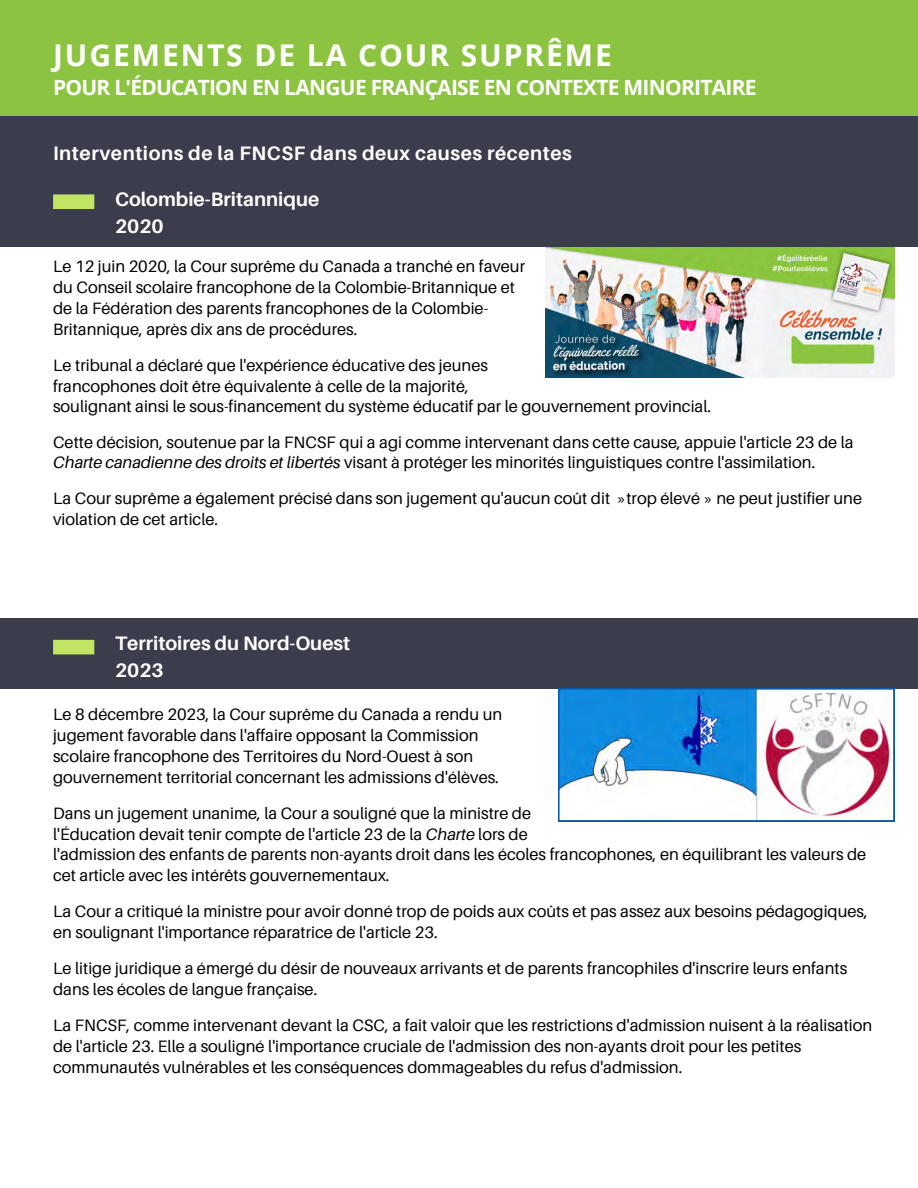
<style>
.page{position:relative;width:918px;height:1188px;background:#fff}
.page>*{position:absolute;margin:0;border:0;box-sizing:border-box;transform-origin:0 0}
.t1{font:700 30px "Open Sans";letter-spacing:.065em;color:#fff}
.t2{font:700 21px "Open Sans";letter-spacing:-.035em;color:#fff}
.t3{font:700 19.5px/27px "Aileron";color:#fff}
.t4{font:700 19.5px "Aileron";letter-spacing:.03em;color:#fff}
.t5{font:16.5px/21px "Aileron";color:#000}
.s1{font-style:italic}
</style>
<div class="page">
<div style="left:0;top:618px;width:918px;height:70px;background:#3b3c4c"></div>
<div style="left:0;top:0;width:918px;height:154px;background:#8cc441"></div>
<div style="left:0;top:117px;width:918px;height:130px;background:#3b3c4c"></div>
<img style="left:545px;top:248px;width:349px;height:129px">
<div style="left:796px;top:347px;width:74px;height:14px;background:#8cc441"></div>
<div style="left:53px;top:640px;width:41px;height:14px;background:#c2e463"></div>
<svg style="left:558px;top:688px;width:336px;height:133px"></svg>
<div style="left:53px;top:194px;width:41px;height:15px;background:#c2e463"></div>
<h2 class="t1" style="left:53px;top:34px;width:560px">JUGEMENTS DE LA COUR SUPRÊME</h2>
<h3 class="t2" style="left:53px;top:73px;width:705px">POUR L'ÉDUCATION EN LANGUE FRANÇAISE EN CONTEXTE MINORITAIRE</h3>
<p class="t4" style="left:53px;top:141px;width:520px">Interventions de la FNCSF dans deux causes récentes</p>
<p class="t3" style="left:115px;top:185px;width:206px">Colombie-Britannique<br>2020</p>
<p class="t5" style="left:53px;top:256px;width:474px">Le 12 juin 2020, la Cour suprême du Canada a tranché en faveur du Conseil scolaire francophone de la Colombie-Britannique et de la Fédération des parents francophones de la Colombie-Britannique, après dix ans de procédures.</p>
<p class="t5" style="left:53px;top:355px;width:436px">Le tribunal a déclaré que l'expérience éducative des jeunes francophones doit être équivalente à celle de la majorité,</p>
<h3 class="t5" style="left:53px;top:395px;width:659px">soulignant ainsi le sous-financement du système éducatif par le gouvernement provincial.</h3>
<p class="t5" style="left:53px;top:431px;width:802px">Cette décision, soutenue par la FNCSF qui a agi comme intervenant dans cette cause, appuie l'article 23 de la<br><span class="s1">Charte canadienne des droits et libertés</span> visant à protéger les minorités linguistiques contre l'assimilation.</p>
<p class="t5" style="left:53px;top:487px;width:811px">La Cour suprême a également précisé dans son jugement qu'aucun coût dit »trop élevé » ne peut justifier une violation de cet article.</p>
<p class="t3" style="left:115px;top:630px;width:237px">Territoires du Nord-Ouest<br>2023</p>
<p class="t5" style="left:53px;top:703px;width:451px">Le 8 décembre 2023, la Cour suprême du Canada a rendu un jugement favorable dans l'affaire opposant la Commission scolaire francophone des Territoires du Nord-Ouest à son gouvernement territorial concernant les admissions d'élèves.</p>
<p class="t5" style="left:53px;top:802px;width:480px">Dans un jugement unanime, la Cour a souligné que la ministre de l'Éducation devait tenir compte de l'article 23 de la <span class="s1">Charte</span> lors de</p>
<p class="t5" style="left:53px;top:844px;width:815px">l'admission des enfants de parents non-ayants droit dans les écoles francophones, en équilibrant les valeurs de cet article avec les intérêts gouvernementaux.</p>
<p class="t5" style="left:53px;top:901px;width:816px">La Cour a critiqué la ministre pour avoir donné trop de poids aux coûts et pas assez aux besoins pédagogiques, en soulignant l'importance réparatrice de l'article 23.</p>
<h3 class="t5" style="left:53px;top:958px;width:796px">Le litige juridique a émergé du désir de nouveaux arrivants et de parents francophiles d'inscrire leurs enfants dans les écoles de langue française.</h3>
<p class="t5" style="left:53px;top:1015px;width:821px">La FNCSF, comme intervenant devant la CSC, a fait valoir que les restrictions d'admission nuisent à la réalisation de l'article 23. Elle a souligné l'importance cruciale de l'admission des non-ayants droit pour les petites communautés vulnérables et les conséquences dommageables du refus d'admission.</p>
</div>
